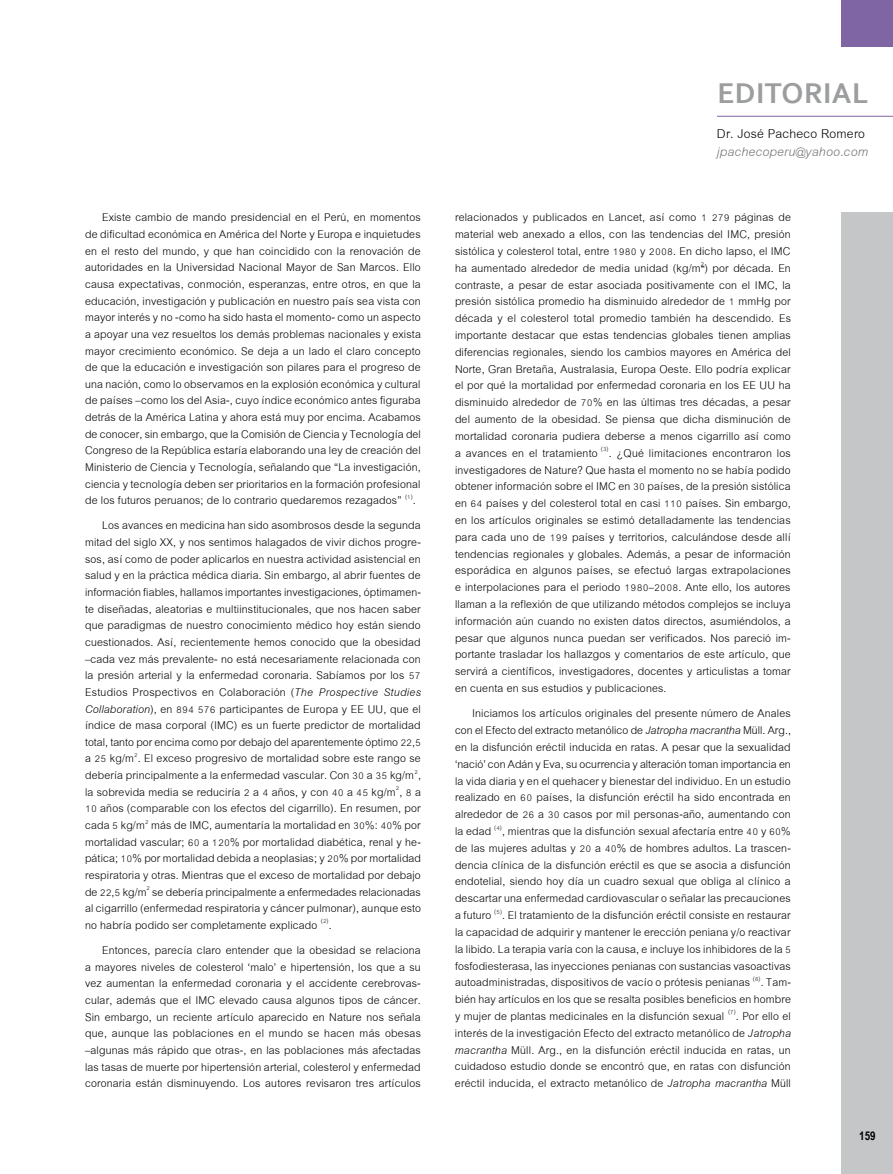
<style>
.page{position:relative;width:893px;height:1174px;background:#fff}
.page>*{position:absolute;margin:0;border:0;box-sizing:border-box;transform-origin:0 0}
.t1{font:700 30px "Corbel";letter-spacing:.015em;color:#9c9d9f}
.t2{font:italic 18.75px "Cordia UPC";letter-spacing:.01em;color:#707173}
.t3{font:18.75px "Cordia UPC";letter-spacing:.01em;color:#000}
.t4{font:16.5px/16.8px "Cordia UPC";letter-spacing:.01em;color:#000;text-align:justify}
.t5{font:700 12px "Arial Narrow";color:#000}
.s1{font-style:italic}
</style>
<div class="page">
<div style="left:842px;top:0;width:51px;height:47px;background:#7f65a4"></div>
<div style="left:842px;top:213px;width:51px;height:961px;background:#c5c6c8"></div>
<hr style="left:717px;top:116px;width:176px;height:1px;background:#7f65a4">
<p class="t4" style="left:85px;top:210px;width:337px;text-indent:17px">Existe cambio de mando presidencial en el Perú, en momentos de dificultad económica en América del Norte y Europa e inquietudes en el resto del mundo, y que han coincidido con la renovación de autoridades en la Universidad Nacional Mayor de San Marcos. Ello causa expectativas, conmoción, esperanzas, entre otros, en que la educación, investigación y publicación en nuestro país sea vista con mayor interés y no -como ha sido hasta el momento- como un aspecto a apoyar una vez resueltos los demás problemas nacionales y exista mayor crecimiento económico. Se deja a un lado el claro concepto de que la educación e investigación son pilares para el progreso de una nación, como lo observamos en la explosión económica y cultural de países –como los del Asia-, cuyo índice económico antes figuraba detrás de la América Latina y ahora está muy por encima. Acabamos de conocer, sin embargo, que la Comisión de Ciencia y Tecnología del Congreso de la República estaría elaborando una ley de creación del Ministerio de Ciencia y Tecnología, señalando que “La investigación, ciencia y tecnología deben ser prioritarios en la formación profesional de los futuros peruanos; de lo contrario quedaremos rezagados” <sup>(1)</sup>.</p>
<p class="t4" style="left:85px;top:518px;width:338px;text-indent:17px">Los avances en medicina han sido asombrosos desde la segunda mitad del siglo XX, y nos sentimos halagados de vivir dichos progre&shy;sos, así como de poder aplicarlos en nuestra actividad asistencial en salud y en la práctica médica diaria. Sin embargo, al abrir fuentes de información fiables, hallamos importantes investigaciones, óptimamen&shy;te diseñadas, aleatorias e multiinstitucionales, que nos hacen saber que paradigmas de nuestro conocimiento médico hoy están siendo cuestionados. Así, recientemente hemos conocido que la obesidad –cada vez más prevalente- no está necesariamente relacionada con la presión arterial y la enfermedad coronaria. Sabíamos por los 57<br>Estudios Prospectivos en Colaboración (<span class="s1">The Prospective Studies Collaboration</span>), en 894 576 participantes de Europa y EE UU, que el índice de masa corporal (IMC) es un fuerte predictor de mortalidad total, tanto por encima como por debajo del aparentemente óptimo 22,5 a 25 kg/m<sup>2</sup>. El exceso progresivo de mortalidad sobre este rango se debería principalmente a la enfermedad vascular. Con 30 a 35 kg/m<sup>2</sup>, la sobrevida media se reduciría 2 a 4 años, y con 40 a 45 kg/m<sup>2</sup>, 8 a 10 años (comparable con los efectos del cigarrillo). En resumen, por cada 5 kg/m<sup>2</sup> más de IMC, aumentaría la mortalidad en 30%: 40% por mortalidad vascular; 60 a 120% por mortalidad diabética, renal y he&shy;pática; 10% por mortalidad debida a neoplasias; y 20% por mortalidad respiratoria y otras. Mientras que el exceso de mortalidad por debajo de 22,5 kg/m<sup>2</sup> se debería principalmente a enfermedades relacionadas al cigarrillo (enfermedad respiratoria y cáncer pulmonar), aunque esto no habría podido ser completamente explicado <sup>(2)</sup>.</p>
<p class="t4" style="left:85px;top:942px;width:337px;text-indent:17px">Entonces, parecía claro entender que la obesidad se relaciona a mayores niveles de colesterol ‘malo’ e hipertensión, los que a su vez aumentan la enfermedad coronaria y el accidente cerebrovas&shy;cular, además que el IMC elevado causa algunos tipos de cáncer.<br>Sin embargo, un reciente artículo aparecido en Nature nos señala que, aunque las poblaciones en el mundo se hacen más obesas –algunas más rápido que otras-, en las poblaciones más afectadas las tasas de muerte por hipertensión arterial, colesterol y enfermedad coronaria están disminuyendo. Los autores revisaron tres artículos</p>
<h1 class="t1" style="left:717px;top:75px;width:152px">EDITORIAL</h1>
<p class="t3" style="left:717px;top:121px;width:150px">Dr. José Pacheco Romero</p>
<p class="t2" style="left:717px;top:139px;width:152px">jpachecoperu@yahoo.com</p>
<p class="t4" style="left:455px;top:210px;width:338px">relacionados y publicados en Lancet, así como 1 279 páginas de material web anexado a ellos, con las tendencias del IMC, presión sistólica y colesterol total, entre 1980 y 2008. En dicho lapso, el IMC ha aumentado alrededor de media unidad (kg/m<sup>2</sup>) por década. En contraste, a pesar de estar asociada positivamente con el IMC, la presión sistólica promedio ha disminuido alrededor de 1 mmHg por década y el colesterol total promedio también ha descendido. Es importante destacar que estas tendencias globales tienen amplias diferencias regionales, siendo los cambios mayores en América del Norte, Gran Bretaña, Australasia, Europa Oeste. Ello podría explicar el por qué la mortalidad por enfermedad coronaria en los EE UU ha disminuido alrededor de 70% en las últimas tres décadas, a pesar del aumento de la obesidad. Se piensa que dicha disminución de mortalidad coronaria pudiera deberse a menos cigarrillo así como a avances en el tratamiento <sup>(3)</sup>. ¿Qué limitaciones encontraron los investigadores de Nature? Que hasta el momento no se había podido obtener información sobre el IMC en 30 países, de la presión sistólica en 64 países y del colesterol total en casi 110 países. Sin embargo, en los artículos originales se estimó detalladamente las tendencias para cada uno de 199 países y territorios, calculándose desde allí tendencias regionales y globales. Además, a pesar de información esporádica en algunos países, se efectuó largas extrapolaciones e interpolaciones para el periodo 1980–2008. Ante ello, los autores llaman a la reflexión de que utilizando métodos complejos se incluya información aún cuando no existen datos directos, asumiéndolos, a pesar que algunos nunca puedan ser verificados. Nos pareció im&shy;portante trasladar los hallazgos y comentarios de este artículo, que servirá a científicos, investigadores, docentes y articulistas a tomar en cuenta en sus estudios y publicaciones.</p>
<p class="t4" style="left:455px;top:705px;width:338px;text-indent:17px">Iniciamos los artículos originales del presente número de Anales con el Efecto del extracto metanólico de <span class="s1">Jatropha macrantha</span> Müll. Arg., en la disfunción eréctil inducida en ratas. A pesar que la sexualidad ‘nació’ con Adán y Eva, su ocurrencia y alteración toman importancia en la vida diaria y en el quehacer y bienestar del individuo. En un estudio realizado en 60 países, la disfunción eréctil ha sido encontrada en alrededor de 26 a 30 casos por mil personas-año, aumentando con la edad <sup>(4)</sup>, mientras que la disfunción sexual afectaría entre 40 y 60% de las mujeres adultas y 20 a 40% de hombres adultos. La trascen&shy;dencia clínica de la disfunción eréctil es que se asocia a disfunción endotelial, siendo hoy día un cuadro sexual que obliga al clínico a descartar una enfermedad cardiovascular o señalar las precauciones a futuro <sup>(5)</sup>. El tratamiento de la disfunción eréctil consiste en restaurar la capacidad de adquirir y mantener le erección peniana y/o reactivar la libido. La terapia varía con la causa, e incluye los inhibidores de la 5 fosfodiesterasa, las inyecciones penianas con sustancias vasoactivas autoadministradas, dispositivos de vacío o prótesis penianas <sup>(6)</sup>. Tam&shy;bién hay artículos en los que se resalta posibles beneficios en hombre y mujer de plantas medicinales en la disfunción sexual <sup>(7)</sup>. Por ello el interés de la investigación Efecto del extracto metanólico de <span class="s1">Jatropha macrantha</span> Müll. Arg., en la disfunción eréctil inducida en ratas, un cuidadoso estudio donde se encontró que, en ratas con disfunción eréctil inducida, el extracto metanólico de <span class="s1">Jatropha macrantha</span> Müll</p>
<p class="t5" style="left:859px;top:1126px;width:18px">159</p>
</div>
